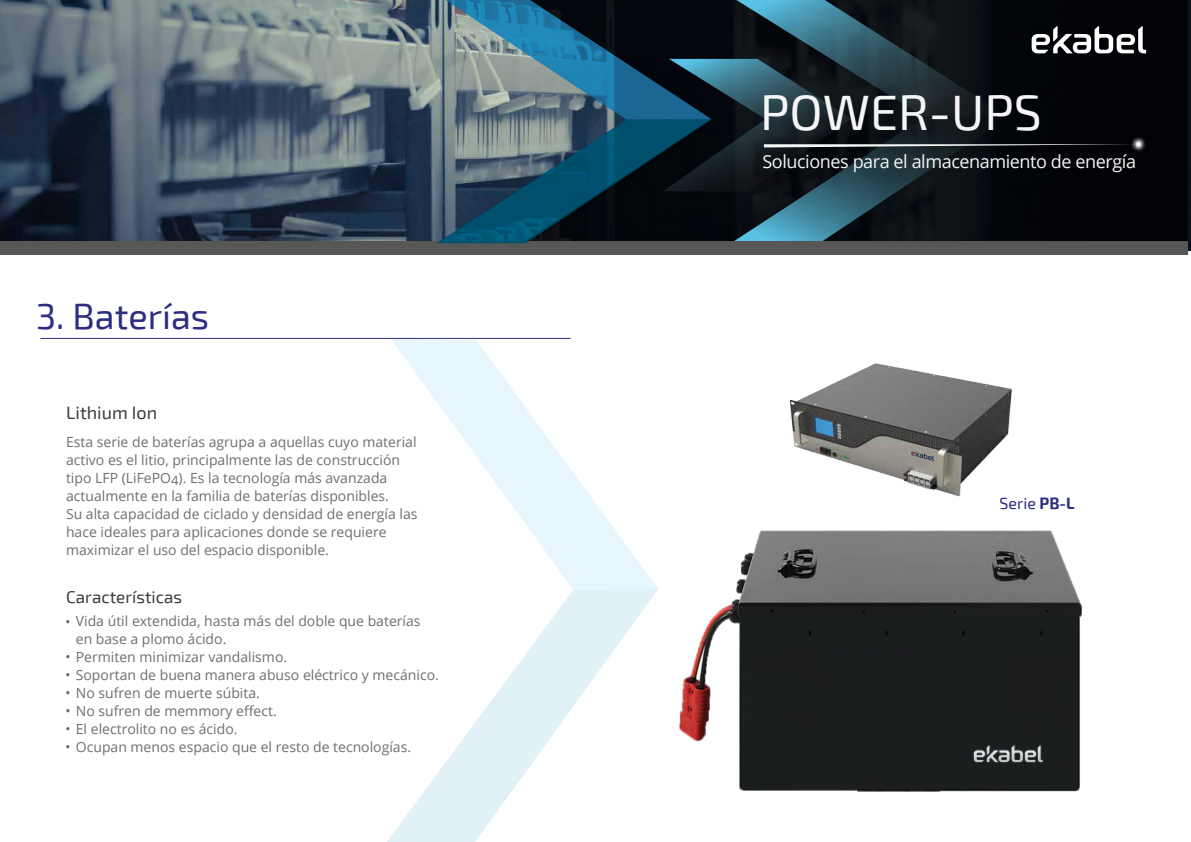
<style>
.page{position:relative;width:1191px;height:842px;background:#fff}
.page>*{position:absolute;margin:0;border:0;box-sizing:border-box;transform-origin:0 0}
.t1{font:49.7px "Exo 2";color:#f5f5f5}
.t2{font:36px "Exo 2";color:#2d2e82}
.t3{font:18px "Open Sans";letter-spacing:-.025em;color:#f5f5f5}
.t4{font:18px "Exo 2";color:#3c3c3b}
.t5{font:17px "Exo 2";color:#3c3c3b}
.t6{font:16px "Exo 2";color:#2d2e82}
.t7{font:14px/18px "Open Sans";color:#6f6f6e}
.s1{font-weight:700}
</style>
<div class="page">
<hr style="left:40px;top:338px;width:530px;height:1px;background:#2d2e82">
<img style="left:790px;top:363px;width:222px;height:134px">
<img style="left:679px;top:530px;width:403px;height:262px">
<div style="left:830px;top:652px;width:173px;height:103px;background:#1b1e1f"></div>
<svg style="left:972px;top:745px;width:71px;height:18px"></svg>
<svg style="left:387px;top:589px;width:271px;height:253px"></svg>
<svg style="left:392px;top:339px;width:266px;height:250px"></svg>
<img style="left:0;top:0;width:1191px;height:250px">
<div style="left:0;top:241px;width:1187px;height:13px;background:#575756"></div>
<div style="left:1146px;top:0;width:41px;height:241px;background:#010205"></div>
<div style="left:1146px;top:105px;width:31px;height:79px;background:#010205"></div>
<svg style="left:437px;top:0;width:709px;height:243px;background:#1f343e"></svg>
<svg style="left:911px;top:451px;width:23px;height:10px"></svg>
<p class="t2" style="left:36px;top:296px;width:174px">3. Baterías</p>
<p class="t4" style="left:66px;top:403px;width:92px">Lithium Ion</p>
<p class="t7" style="left:66px;top:432px;width:353px">Esta serie de baterías agrupa a aquellas cuyo material activo es el litio, principalmente las de construcción tipo LFP (LiFePO<sub>4</sub>). Es la tecnología más avanzada actualmente en la familia de baterías disponibles.<br>Su alta capacidad de ciclado y densidad de energía las hace ideales para aplicaciones donde se requiere maximizar el uso del espacio disponible.</p>
<p class="t5" style="left:66px;top:587px;width:117px">Características</p>
<p class="t7" style="left:76px;top:612px;width:364px">Vida útil extendida, hasta más del doble que baterías en base a plomo ácido.<br>Permiten minimizar vandalismo.<br>Soportan de buena manera abuso eléctrico y mecánico.<br>No sufren de muerte súbita.<br>No sufren de memmory effect.<br>El electrolito no es ácido.<br>Ocupan menos espacio que el resto de tecnologías.</p>
<p class="t1" style="left:760px;top:83px;width:283px">POWER-UPS</p>
<p class="t3" style="left:762px;top:149px;width:375px">Soluciones para el almacenamiento de energía</p>
<p class="t6" style="left:999px;top:494px;width:77px">Serie <span class="s1">PB-L</span></p>
</div>
